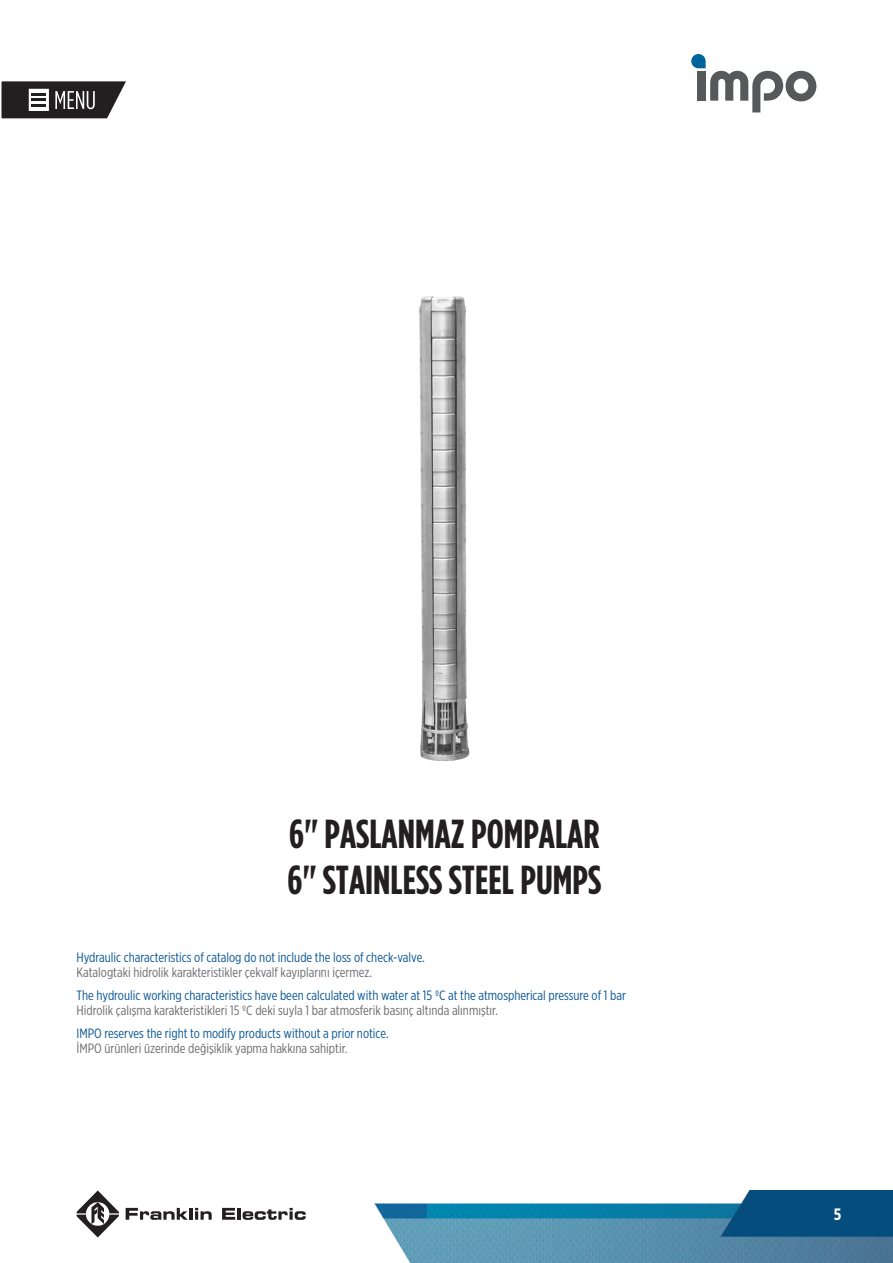
<style>
.page{position:relative;width:893px;height:1263px;background:#fff}
.page>*{position:absolute;margin:0;border:0;box-sizing:border-box;transform-origin:0 0}
.t1{font:700 40.5px/46.5px "Gotham Condensed";color:#231f20}
.t2{font:700 16.5px "Gotham X Narrow";color:#fff}
.t3{font:13.5px "Gotham X Narrow";color:#0b5795}
.t4{font:13.5px "Gotham X Narrow";color:#6c6d70}
</style>
<div class="page">
<svg style="left:126px;top:1208px;width:62px;height:12px"></svg>
<hr style="left:189px;top:1208px;width:4px;height:12px;background:#231f20">
<svg style="left:195px;top:1208px;width:17px;height:12px"></svg>
<svg style="left:222px;top:1208px;width:13px;height:12px"></svg>
<hr style="left:237px;top:1208px;width:4px;height:12px;background:#231f20">
<svg style="left:243px;top:1208px;width:63px;height:12px"></svg>
<svg style="left:77px;top:1190px;width:42px;height:47px"></svg>
<img style="left:374px;top:1191px;width:519px;height:72px">
<svg style="left:691px;top:54px;width:125px;height:58px"></svg>
<img style="left:419px;top:296px;width:51px;height:465px">
<svg style="left:1px;top:81px;width:125px;height:38px"></svg>
<h1 class="t1" style="left:287px;top:810px;width:315px">6" PASLANMAZ POMPALAR<br>6" STAINLESS STEEL PUMPS</h1>
<p class="t3" style="left:77px;top:950px;width:350px">Hydraulic characteristics of catalog do not include the loss of check-valve.</p>
<p class="t4" style="left:77px;top:965px;width:297px">Katalogtaki hidrolik karakteristikler çekvalf kayıplarını içermez.</p>
<p class="t3" style="left:77px;top:987px;width:551px">The hydroulic working characteristics have been calculated with water at 15 ºC at the atmospherical pressure of 1 bar</p>
<p class="t4" style="left:77px;top:1002px;width:423px">Hidrolik çalışma karakteristikleri 15 ºC deki suyla 1 bar atmosferik basınç altında alınmıştır.</p>
<p class="t3" style="left:77px;top:1025px;width:314px">IMPO reserves the right to modify products without a prior notice.</p>
<p class="t4" style="left:77px;top:1040px;width:273px">İMPO ürünleri üzerinde değişiklik yapma hakkına sahiptir.</p>
<p class="t2" style="left:834px;top:1204px;width:9px">5</p>
</div>
